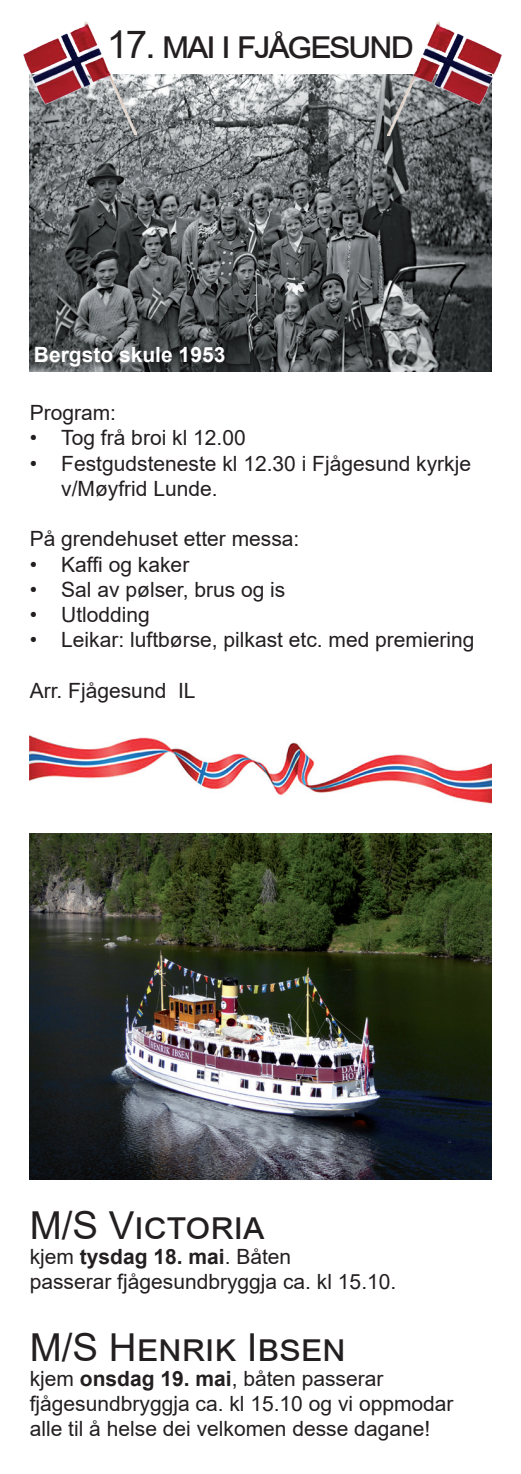
<style>
.page{position:relative;width:521px;height:1474px;background:#fff}
.page>*{position:absolute;margin:0;border:0;box-sizing:border-box;transform-origin:0 0}
.t1{font:38.5px "Arial";color:#231f20}
.t2{font:21px/25.2px "Arial";color:#231f20}
.t3{font:700 21px "Arial";color:#fff}
.s1{font-weight:700}
</style>
<div class="page">
<img style="left:30px;top:74px;width:461px;height:298px">
<img style="left:23px;top:21px;width:113px;height:114px">
<img style="left:388px;top:21px;width:114px;height:114px">
<img style="left:30px;top:833px;width:461px;height:346px">
<img style="left:30px;top:735px;width:461px;height:69px">
<h1 class="t1" style="left:107px;top:18px;width:309px">17. mai i fjågesund</h1>
<p class="t3" style="left:34px;top:340px;width:193px">Bergsto skule 1953</p>
<p class="t2" style="left:61px;top:400px;width:411px;text-indent:-32px">Program:<br>Tog frå broi kl 12.00<br>Festgudsteneste kl 12.30 i Fjågesund kyrkje v/Møyfrid Lunde.</p>
<p class="t2" style="left:61px;top:526px;width:415px;text-indent:-32px">På grendehuset etter messa:<br>Kaffi og kaker<br>Sal av pølser, brus og is<br>Utlodding<br>Leikar: luftbørse, pilkast etc. med premiering</p>
<p class="t2" style="left:30px;top:677px;width:167px">Arr. Fjågesund IL</p>
<p class="t2" style="left:30px;top:425px;width:9px">• •</p>
<p class="t2" style="left:30px;top:551px;width:9px;text-align:justify">• • • •</p>
<h1 class="t1" style="left:30px;top:1198px;width:236px">M/S Victoria</h1>
<p class="t2" style="left:30px;top:1244px;width:368px">kjem <span class="s1">tysdag 18. mai</span>. Båten<br>passerar fjågesundbryggja ca. kl 15.10.</p>
<h1 class="t1" style="left:30px;top:1320px;width:317px">M/S Henrik Ibsen</h1>
<p class="t2" style="left:30px;top:1365px;width:425px">kjem <span class="s1">onsdag 19. mai</span>, båten passerar fjågesundbryggja ca. kl 15.10 og vi oppmodar alle til å helse dei velkomen desse dagane!</p>
</div>
